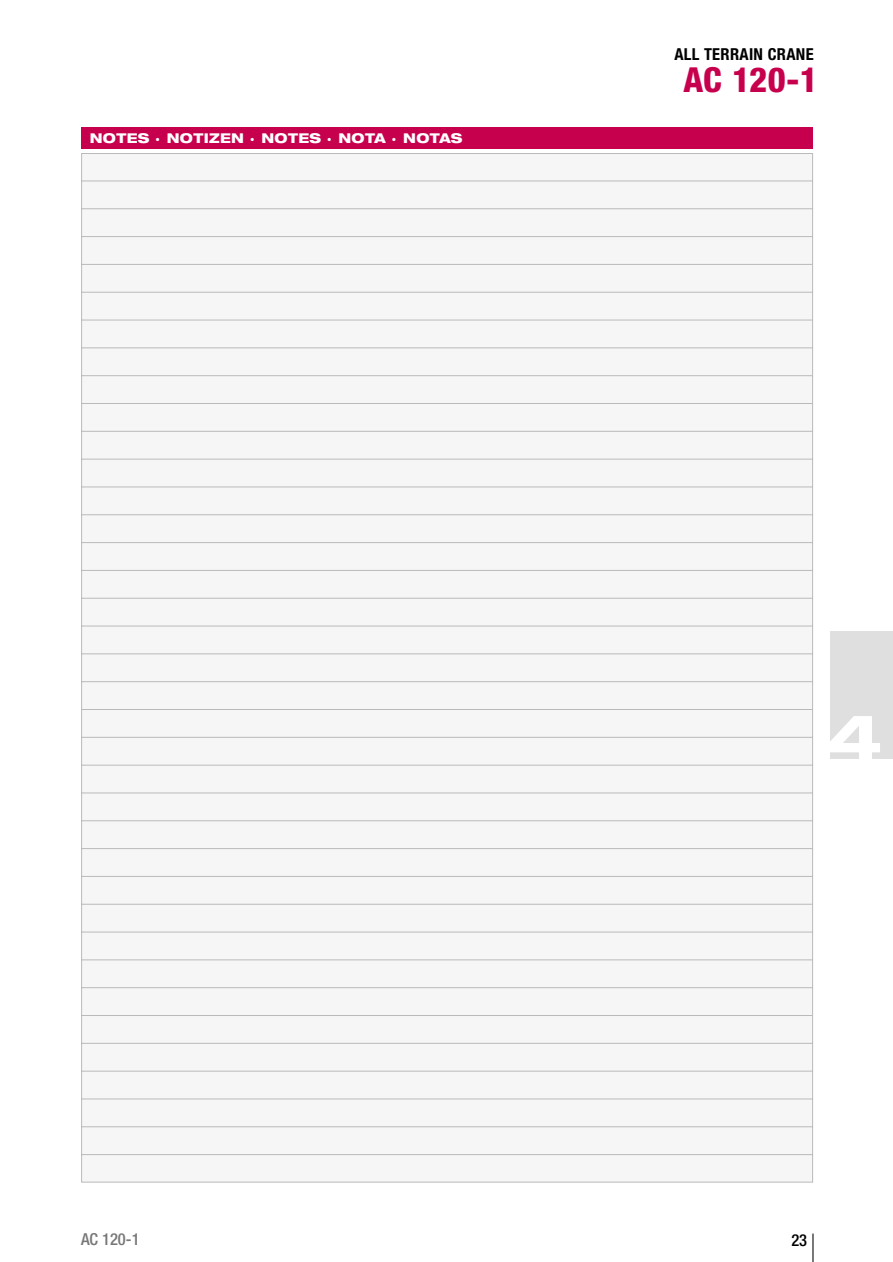
<style>
.page{position:relative;width:893px;height:1262px;background:#fff}
.page>*{position:absolute;margin:0;border:0;box-sizing:border-box;transform-origin:0 0}
.t1{font:800 expanded 63px "Helvetica Neue";color:#fff}
.t2{font:800 condensed 34.5px "Helvetica Neue";color:#c7004e}
.t3{font:700 condensed 16.5px "Helvetica Neue";letter-spacing:.02em;color:#000}
.t4{font:500 condensed 16.5px "Helvetica Neue";color:#777}
.t5{font:500 condensed 16.5px "Helvetica Neue";color:#000}
.t6{font:800 expanded 13.5px "Helvetica Neue";letter-spacing:.025em;color:#fff}
</style>
<div class="page">
<div style="left:81px;top:128px;width:732px;height:21px;background:#c7004e"></div>
<svg style="left:812px;top:1233px;width:1px;height:28px"></svg>
<div style="left:830px;top:631px;width:62px;height:128px;background:#dfdfdf"></div>
<div style="left:81px;top:153px;width:732px;height:1029px;background:#f6f6f6"></div>
<p class="t6" style="left:90px;top:133px;width:374px">NOTES · NOTIZEN · NOTES · NOTA · NOTAS</p>
<p class="t3" style="left:674px;top:48px;width:141px">ALL TERRAIN CRANE</p>
<h2 class="t2" style="left:683px;top:67px;width:136px">AC 120-1</h2>
<h1 class="t1" style="left:826px;top:713px;width:57px">4</h1>
<p class="t4" style="left:81px;top:1232px;width:60px">AC 120-1</p>
<p class="t5" style="left:791px;top:1234px;width:17px">23</p>
</div>
